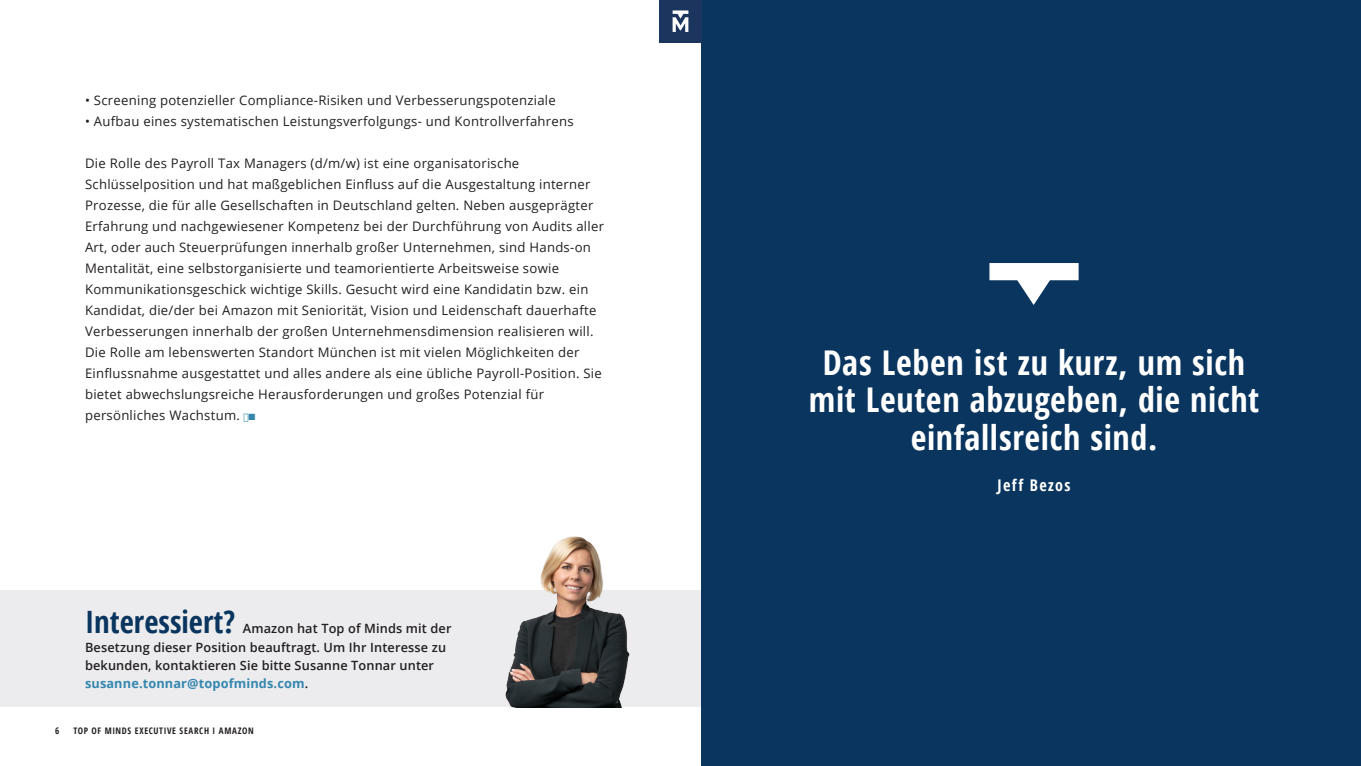
<style>
.page{position:relative;width:1361px;height:766px;background:#fff}
.page>*{position:absolute;margin:0;border:0;box-sizing:border-box;transform-origin:0 0}
.Page_header_kopie{font:700 condensed 34.05px/37.5px "Open Sans";letter-spacing:.02em;color:#fff;text-align:center}
.t1{font:700 condensed 30.75px "Open Sans";color:#0a355e}
.t2{font:700 condensed 16.12px "Open Sans";letter-spacing:.085em;color:#fff}
.t3{font:13.12px/21px "Open Sans";letter-spacing:.02em;color:#231f20}
.t4{font:600 12.75px/18px "Open Sans";letter-spacing:.01em;color:#231f20}
.t5{font:700 condensed 9px "Open Sans";letter-spacing:.075em;color:#231f20}
.s1{color:#3587b0}
.s2{font-weight:700;color:#3587b0}
</style>
<div class="page">
<div style="left:0;top:590px;width:702px;height:116px;background:#ececee"></div>
<div style="left:702px;top:0;width:659px;height:765px;background:#0a355e"></div>
<svg style="left:989px;top:263px;width:90px;height:42px"></svg>
<img style="left:505px;top:536px;width:125px;height:170px">
<div style="left:659px;top:0;width:43px;height:43px;background:#1c355e"></div>
<svg style="left:672px;top:10px;width:16px;height:22px"></svg>
<p class="t3" style="left:85px;top:89px;width:472px">• Screening potenzieller Compliance-Risiken und Verbesserungspotenziale</p>
<p class="t3" style="left:85px;top:110px;width:490px">• Aufbau eines systematischen Leistungsverfolgungs- und Kontrollverfahrens</p>
<p class="t3" style="left:85px;top:152px;width:520px">Die Rolle des Payroll Tax Managers (d/m/w) ist eine organisatorische Schlüsselposition und hat maßgeblichen Einfluss auf die Ausgestaltung interner Prozesse, die für alle Gesellschaften in Deutschland gelten. Neben ausgeprägter Erfahrung und nachgewiesener Kompetenz bei der Durchführung von Audits aller Art, oder auch Steuerprüfungen innerhalb großer Unternehmen, sind Hands-on Mentalität, eine selbstorganisierte und teamorientierte Arbeitsweise sowie Kommunikationsgeschick wichtige Skills. Gesucht wird eine Kandidatin bzw. ein Kandidat, die/der bei Amazon mit Seniorität, Vision und Leidenschaft dauerhafte Verbesserungen innerhalb der großen Unternehmensdimension realisieren will.<br>Die Rolle am lebenswerten Standort München ist mit vielen Möglichkeiten der Einflussnahme ausgestattet und alles andere als eine übliche Payroll-Position. Sie bietet abwechslungsreiche Herausforderungen und großes Potenzial für persönliches Wachstum. <span class="s1">■■</span></p>
<p class="t1" style="left:85px;top:600px;width:152px">Interessiert?</p>
<p class="t4" style="left:85px;top:619px;width:368px;text-indent:158px">Amazon hat Top of Minds mit der Besetzung dieser Position beauftragt. Um Ihr Interesse zu bekunden, kontaktieren Sie bitte Susanne Tonnar unter <span class="s2">susanne.tonnar@topofminds.com</span>.</p>
<p class="t5" style="left:55px;top:724px;width:6px">6</p>
<p class="t5" style="left:73px;top:724px;width:182px">TOP OF MINDS EXECUTIVE SEARCH I AMAZON</p>
<p class="Page_header_kopie" style="left:809px;top:342px;width:452px">Das Leben ist zu kurz, um sich mit Leuten abzugeben, die nicht einfallsreich sind.</p>
<p class="t2" style="left:997px;top:474px;width:74px">Jeff Bezos</p>
</div>
